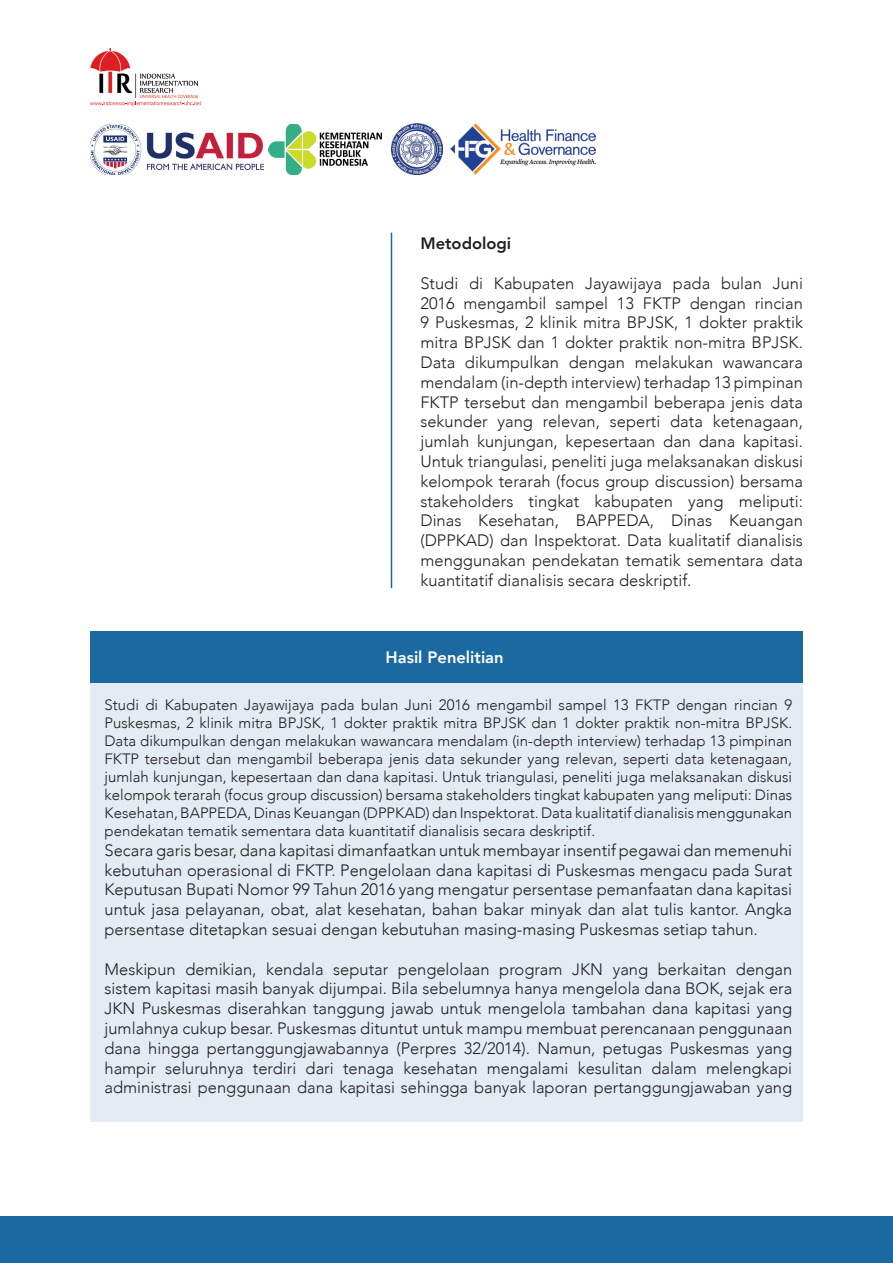
<style>
.page{position:relative;width:893px;height:1263px;background:#fff}
.page>*{position:absolute;margin:0;border:0;box-sizing:border-box;transform-origin:0 0}
.t1{font:300 16.5px/19.8px "Avenir";color:#231f20;text-align:justify}
.t2{font:800 16.5px "Avenir";color:#fff}
.t3{font:800 16.5px "Avenir";color:#231f20}
.t4{font:300 15px/18px "Avenir";color:#231f20;text-align:justify}
</style>
<div class="page">
<div style="left:90px;top:683px;width:713px;height:439px;background:#e3ecf3"></div>
<div style="left:90px;top:631px;width:713px;height:52px;background:#1b69a1"></div>
<div style="left:0;top:1216px;width:893px;height:47px;background:#1b69a1"></div>
<img style="left:90px;top:124px;width:173px;height:51px">
<img style="left:451px;top:124px;width:144px;height:50px">
<img style="left:392px;top:123px;width:50px;height:51px">
<img style="left:269px;top:124px;width:113px;height:51px">
<img style="left:91px;top:48px;width:107px;height:49px">
<svg style="left:90px;top:101px;width:111px;height:5px"></svg>
<hr style="left:391px;top:233px;width:1px;height:355px;background:#1b69a1">
<p class="t3" style="left:420px;top:231px;width:92px">Metodologi</p>
<p class="t1" style="left:420px;top:273px;width:384px">Studi di Kabupaten Jayawijaya pada bulan Juni 2016 mengambil sampel 13 FKTP dengan rincian 9 Puskesmas, 2 klinik mitra BPJSK, 1 dokter praktik mitra BPJSK dan 1 dokter praktik non-mitra BPJSK.<br>Data dikumpulkan dengan melakukan wawancara mendalam (in-depth interview) terhadap 13 pimpinan FKTP tersebut dan mengambil beberapa jenis data sekunder yang relevan, seperti data ketenagaan, jumlah kunjungan, kepesertaan dan dana kapitasi.<br>Untuk triangulasi, peneliti juga melaksanakan diskusi kelompok terarah (focus group discussion) bersama stakeholders tingkat kabupaten yang meliputi:<br>Dinas Kesehatan, BAPPEDA, Dinas Keuangan (DPPKAD) dan Inspektorat. Data kualitatif dianalisis menggunakan pendekatan tematik sementara data kuantitatif dianalisis secara deskriptif.</p>
<p class="t2" style="left:386px;top:644px;width:120px">Hasil Penelitian</p>
<p class="t4" style="left:105px;top:696px;width:689px">Studi di Kabupaten Jayawijaya pada bulan Juni 2016 mengambil sampel 13 FKTP dengan rincian 9<br>Puskesmas, 2 klinik mitra BPJSK, 1 dokter praktik mitra BPJSK dan 1 dokter praktik non-mitra BPJSK.<br>Data dikumpulkan dengan melakukan wawancara mendalam (in-depth interview) terhadap 13 pimpinan FKTP tersebut dan mengambil beberapa jenis data sekunder yang relevan, seperti data ketenagaan, jumlah kunjungan, kepesertaan dan dana kapitasi. Untuk triangulasi, peneliti juga melaksanakan diskusi kelompok terarah (focus group discussion) bersama stakeholders tingkat kabupaten yang meliputi: Dinas Kesehatan, BAPPEDA, Dinas Keuangan (DPPKAD) dan Inspektorat. Data kualitatif dianalisis menggunakan pendekatan tematik sementara data kuantitatif dianalisis secara deskriptif.</p>
<p class="t1" style="left:105px;top:840px;width:689px">Secara garis besar, dana kapitasi dimanfaatkan untuk membayar insentif pegawai dan memenuhi kebutuhan operasional di FKTP. Pengelolaan dana kapitasi di Puskesmas mengacu pada Surat Keputusan Bupati Nomor 99 Tahun 2016 yang mengatur persentase pemanfaatan dana kapitasi untuk jasa pelayanan, obat, alat kesehatan, bahan bakar minyak dan alat tulis kantor. Angka persentase ditetapkan sesuai dengan kebutuhan masing-masing Puskesmas setiap tahun.</p>
<p class="t1" style="left:105px;top:959px;width:689px">Meskipun demikian, kendala seputar pengelolaan program JKN yang berkaitan dengan sistem kapitasi masih banyak dijumpai. Bila sebelumnya hanya mengelola dana BOK, sejak era JKN Puskesmas diserahkan tanggung jawab untuk mengelola tambahan dana kapitasi yang jumlahnya cukup besar. Puskesmas dituntut untuk mampu membuat perencanaan penggunaan dana hingga pertanggungjawabannya (Perpres 32/2014). Namun, petugas Puskesmas yang hampir seluruhnya terdiri dari tenaga kesehatan mengalami kesulitan dalam melengkapi administrasi penggunaan dana kapitasi sehingga banyak laporan pertanggungjawaban yang</p>
</div>
